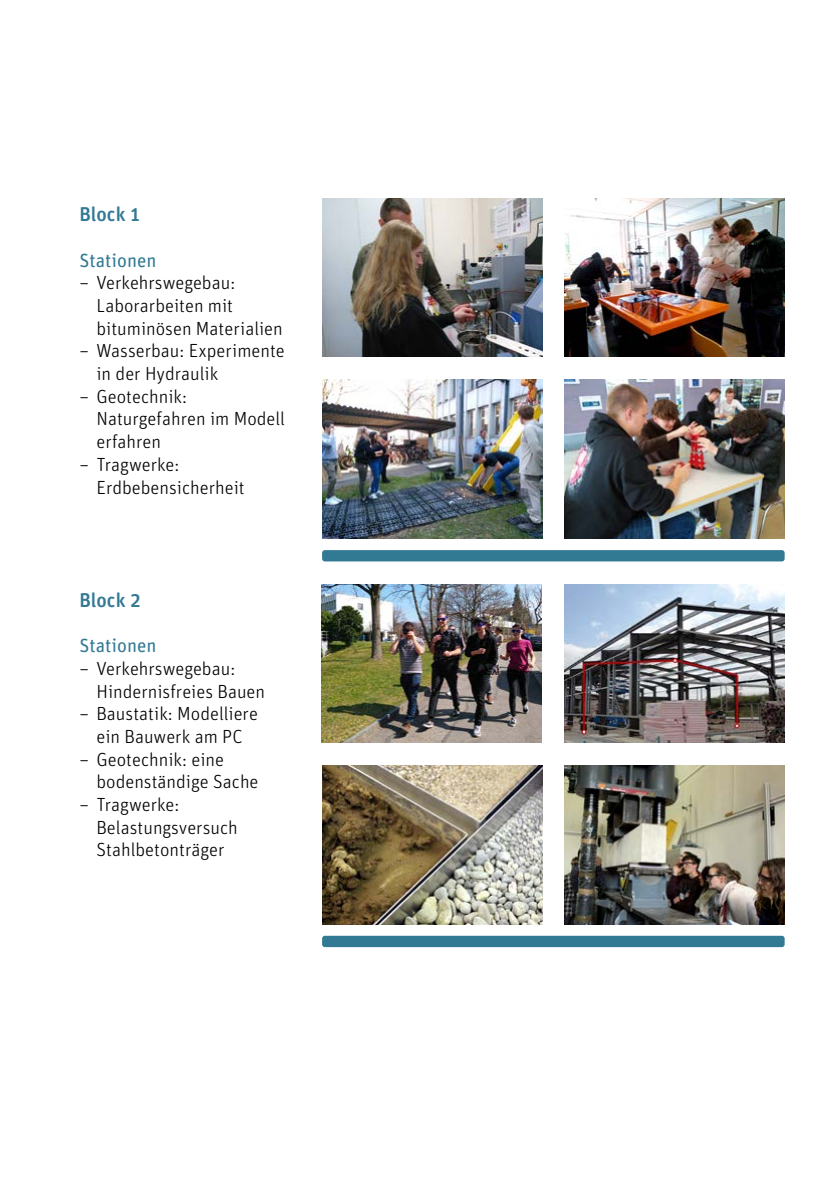
<style>
.page{position:relative;width:840px;height:1191px;background:#fff}
.page>*{position:absolute;margin:0;border:0;box-sizing:border-box;transform-origin:0 0}
.t1{font:500 20px "Unit Rounded Pro";color:#327994}
.t2{font:300 19px/22.6px "Unit Rounded Pro";color:#000}
.t3{font:19px "Unit Rounded Pro";color:#327994}
</style>
<div class="page">
<img style="left:564px;top:198px;width:220px;height:159px">
<img style="left:322px;top:380px;width:219px;height:159px">
<img style="left:564px;top:380px;width:220px;height:159px">
<img style="left:322px;top:198px;width:219px;height:159px">
<img style="left:322px;top:765px;width:219px;height:159px">
<img style="left:321px;top:584px;width:220px;height:159px">
<img style="left:564px;top:584px;width:220px;height:159px">
<img style="left:564px;top:765px;width:220px;height:159px">
<div style="left:322px;top:550px;width:462px;height:11px;background:#327994;border-radius:3px"></div>
<div style="left:322px;top:935px;width:462px;height:12px;background:#327994;border-radius:3px"></div>
<p class="t1" style="left:79px;top:200px;width:62px">Block 1</p>
<p class="t3" style="left:79px;top:247px;width:78px">Stationen</p>
<p class="t2" style="left:96px;top:271px;width:188px;text-indent:-17px">– Verkehrswegebau:<br>Laborarbeiten mit bituminösen Materialien</p>
<p class="t2" style="left:96px;top:339px;width:190px;text-indent:-17px">– Wasserbau: Experimente in der Hydraulik</p>
<p class="t2" style="left:96px;top:384px;width:190px;text-indent:-17px">– Geotechnik:<br>Naturgefahren im Modell erfahren</p>
<p class="t2" style="left:96px;top:452px;width:150px;text-indent:-17px">– Tragwerke:<br>Erdbebensicherheit</p>
<p class="t1" style="left:79px;top:586px;width:63px">Block 2</p>
<p class="t3" style="left:79px;top:632px;width:78px">Stationen</p>
<p class="t2" style="left:96px;top:656px;width:170px;text-indent:-17px">– Verkehrswegebau:<br>Hindernisfreies Bauen</p>
<p class="t2" style="left:79px;top:702px;width:180px;text-align:center">– Baustatik: Modelliere ein Bauwerk am PC</p>
<p class="t2" style="left:96px;top:747px;width:163px;text-indent:-17px">– Geotechnik: eine bodenständige Sache</p>
<p class="t2" style="left:96px;top:793px;width:143px;text-indent:-17px">– Tragwerke:<br>Belastungsversuch<br>Stahlbetonträger</p>
</div>
